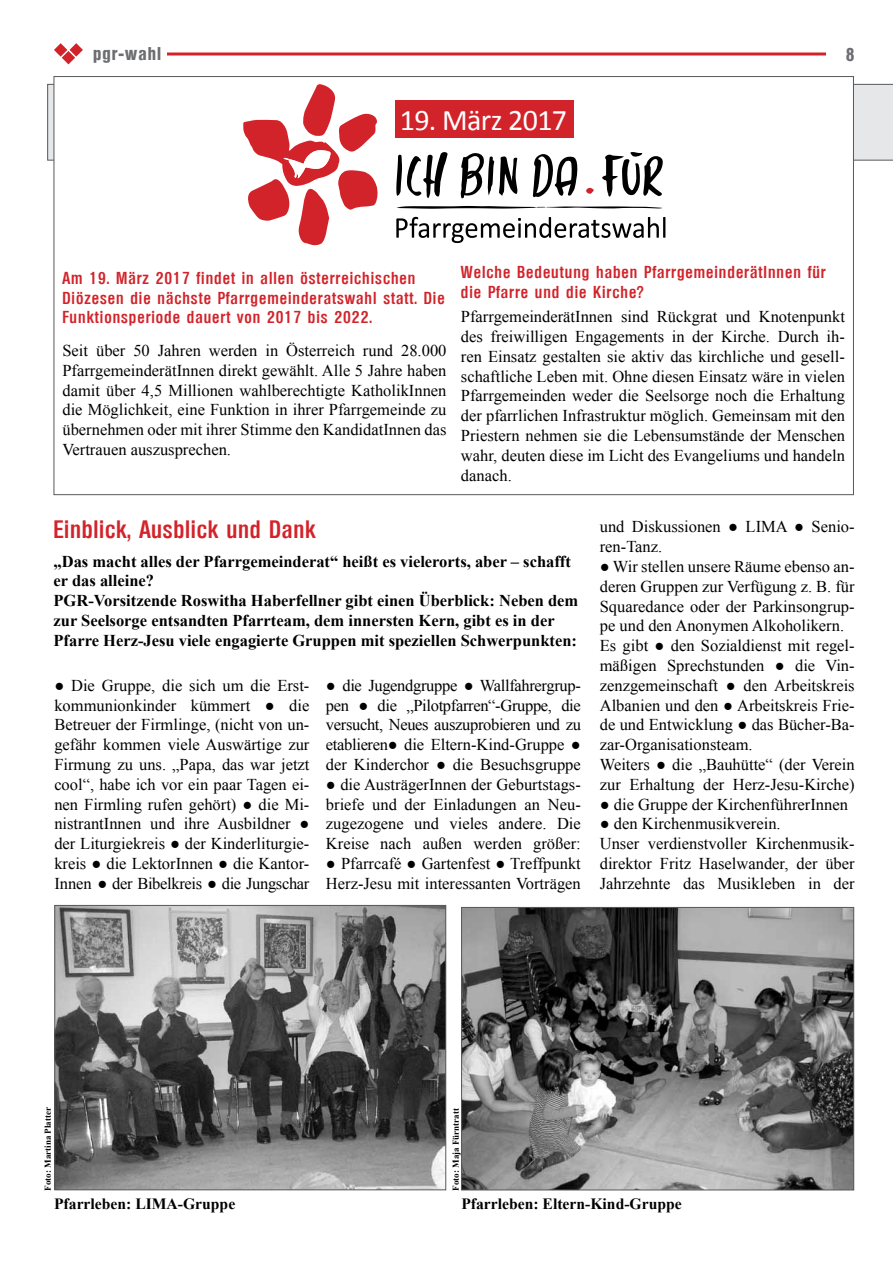
<style>
.page{position:relative;width:893px;height:1263px;background:#fff}
.page>*{position:absolute;margin:0;border:0;box-sizing:border-box;transform-origin:0 0}
.t1{font:30px "Calibri";letter-spacing:-.02em;color:#fff}
.t2{font:600 condensed 24px "Olympia";letter-spacing:.03em;color:#d2232a}
.t3{font:700 condensed 18px "Olympia";letter-spacing:.06em;color:#6d6e71}
.t4{font:16.5px/19.8px "Times New Roman";color:#000;text-align:justify}
.t5{font:700 16.5px/19.8px "Times New Roman";color:#000}
.t6{font:600 condensed 16.5px/19.8px "Olympia";letter-spacing:.06em;color:#d2232a}
.t7{font:700 15.6px "Times New Roman";color:#000}
.t8{font:700 9px "Times New Roman";color:#000}
</style>
<div class="page">
<hr style="left:105px;top:53px;width:721px;height:3px;background:#d2232a">
<svg style="left:54px;top:43px;width:29px;height:21px"></svg>
<svg style="left:47px;top:84px;width:846px;height:77px;background:#dddee0"></svg>
<div style="left:54px;top:76px;width:800px;height:419px;background:#fff;border:1px solid #58595b"></div>
<svg style="left:243px;top:84px;width:135px;height:162px"></svg>
<svg style="left:396px;top:217px;width:269px;height:26px"></svg>
<svg style="left:533px;top:154px;width:45px;height:43px"></svg>
<svg style="left:586px;top:187px;width:8px;height:7px"></svg>
<svg style="left:461px;top:153px;width:56px;height:46px"></svg>
<svg style="left:396px;top:152px;width:52px;height:46px"></svg>
<svg style="left:602px;top:152px;width:61px;height:45px"></svg>
<svg style="left:396px;top:206px;width:266px;height:3px"></svg>
<div style="left:395px;top:101px;width:179px;height:37px;background:#d2232a"></div>
<div style="left:93px;top:40px;width:74px;height:23px;background:#fff"></div>
<img style="left:463px;top:909px;width:389px;height:279px">
<div style="left:461px;top:907px;width:393px;height:283px;border:1px solid #58595b"></div>
<img style="left:56px;top:907px;width:388px;height:281px">
<div style="left:54px;top:905px;width:392px;height:285px;border:1px solid #58595b"></div>
<p class="t3" style="left:93px;top:43px;width:70px">pgr-wahl</p>
<h1 class="t1" style="left:400px;top:101px;width:169px">19. März 2017</h1>
<p class="t3" style="left:846px;top:44px;width:10px">8</p>
<p class="t6" style="left:62px;top:268px;width:384px">Am 19. März 2017 findet in allen österreichischen<br>Diözesen die nächste Pfarrgemeinderatswahl statt. Die<br>Funktionsperiode dauert von 2017 bis 2022.</p>
<p class="t4" style="left:62px;top:340px;width:386px">Seit über 50 Jahren werden in Österreich rund 28.000<br>PfarrgemeinderätInnen direkt gewählt. Alle 5 Jahre haben damit über 4,5 Millionen wahlberechtigte KatholikInnen die Möglichkeit, eine Funktion in ihrer Pfarrgemeinde zu übernehmen oder mit ihrer Stimme den KandidatInnen das Vertrauen auszusprechen.</p>
<p class="t6" style="left:461px;top:263px;width:366px">Welche Bedeutung haben PfarrgemeinderätInnen für die Pfarre und die Kirche?</p>
<p class="t4" style="left:461px;top:306px;width:385px">PfarrgemeinderätInnen sind Rückgrat und Knotenpunkt des freiwilligen Engagements in der Kirche. Durch ih&shy;ren Einsatz gestalten sie aktiv das kirchliche und gesell&shy;schaftliche Leben mit. Ohne diesen Einsatz wäre in vielen Pfarrgemeinden weder die Seelsorge noch die Erhaltung der pfarrlichen Infrastruktur möglich. Gemeinsam mit den Priestern nehmen sie die Lebensumstände der Menschen wahr, deuten diese im Licht des Evangeliums und handeln danach.</p>
<h2 class="t2" style="left:54px;top:516px;width:263px">Einblick, Ausblick und Dank</h2>
<p class="t5" style="left:54px;top:551px;width:526px">„Das macht alles der Pfarrgemeinderat“ heißt es vielerorts, aber – schafft er das alleine?<br>PGR-Vorsitzende Roswitha Haberfellner gibt einen Überblick: Neben dem zur Seelsorge entsandten Pfarrteam, dem innersten Kern, gibt es in der Pfarre Herz-Jesu viele engagierte Gruppen mit speziellen Schwerpunkten:</p>
<p class="t4" style="left:54px;top:675px;width:257px">● Die Gruppe, die sich um die Erst&shy;kommunionkinder kümmert ● die Betreuer der Firmlinge, (nicht von un&shy;gefähr kommen viele Auswärtige zur Firmung zu uns. „Papa, das war jetzt cool“, habe ich vor ein paar Tagen ei&shy;nen Firmling rufen gehört) ● die Mi&shy;nistrantInnen und ihre Ausbildner ● der Liturgiekreis ● der Kinderliturgie&shy;kreis ● die LektorInnen ● die Kantor-Innen ● der Bibelkreis ● die Jungschar</p>
<p class="t4" style="left:326px;top:675px;width:256px">● die Jugendgruppe ● Wallfahrergrup&shy;pen ● die „Pilotpfarren“-Gruppe, die versucht, Neues auszuprobieren und zu etablieren● die Eltern-Kind-Gruppe ● der Kinderchor ● die Besuchsgruppe</p>
<p class="t4" style="left:326px;top:774px;width:256px">● die AusträgerInnen der Geburtstags&shy;briefe und der Einladungen an Neu&shy;zugezogene und vieles andere. Die Kreise nach außen werden größer:</p>
<p class="t4" style="left:326px;top:853px;width:256px">● Pfarrcafé ● Gartenfest ● Treffpunkt<br>Herz-Jesu mit interessanten Vorträgen</p>
<p class="t4" style="left:600px;top:517px;width:256px">und Diskussionen ● LIMA ● Senio&shy;ren-Tanz.</p>
<p class="t4" style="left:600px;top:556px;width:256px;text-align:left">● Wir stellen unsere Räume ebenso an&shy;deren Gruppen zur Verfügung z. B. für Squaredance oder der Parkinsongrup&shy;pe und den Anonymen Alkoholikern.<br>Es gibt ● den Sozialdienst mit regel&shy;mäßigen Sprechstunden ● die Vin&shy;zenzgemeinschaft ● den Arbeitskreis Albanien und den ● Arbeitskreis Frie&shy;de und Entwicklung ● das Bücher-Ba&shy;zar-Organisationsteam.<br>Weiters ● die „Bauhütte“ (der Verein zur Erhaltung der Herz-Jesu-Kirche)</p>
<p class="t4" style="left:600px;top:794px;width:250px">● die Gruppe der KirchenführerInnen</p>
<p class="t4" style="left:600px;top:814px;width:256px;text-align:left">● den Kirchenmusikverein.<br>Unser verdienstvoller Kirchenmusik&shy;direktor Fritz Haselwander, der über Jahrzehnte das Musikleben in der</p>
<p class="t8" style="left:42px;top:1190px;width:85px;rotate:-90deg">Foto: Martina Platter</p>
<p class="t8" style="left:449px;top:1190px;width:84px;rotate:-90deg">Foto: Maja Fürntratt</p>
<p class="t7" style="left:54px;top:1192px;width:183px">Pfarrleben: LIMA-Gruppe</p>
<p class="t7" style="left:461px;top:1192px;width:222px">Pfarrleben: Eltern-Kind-Gruppe</p>
</div>
